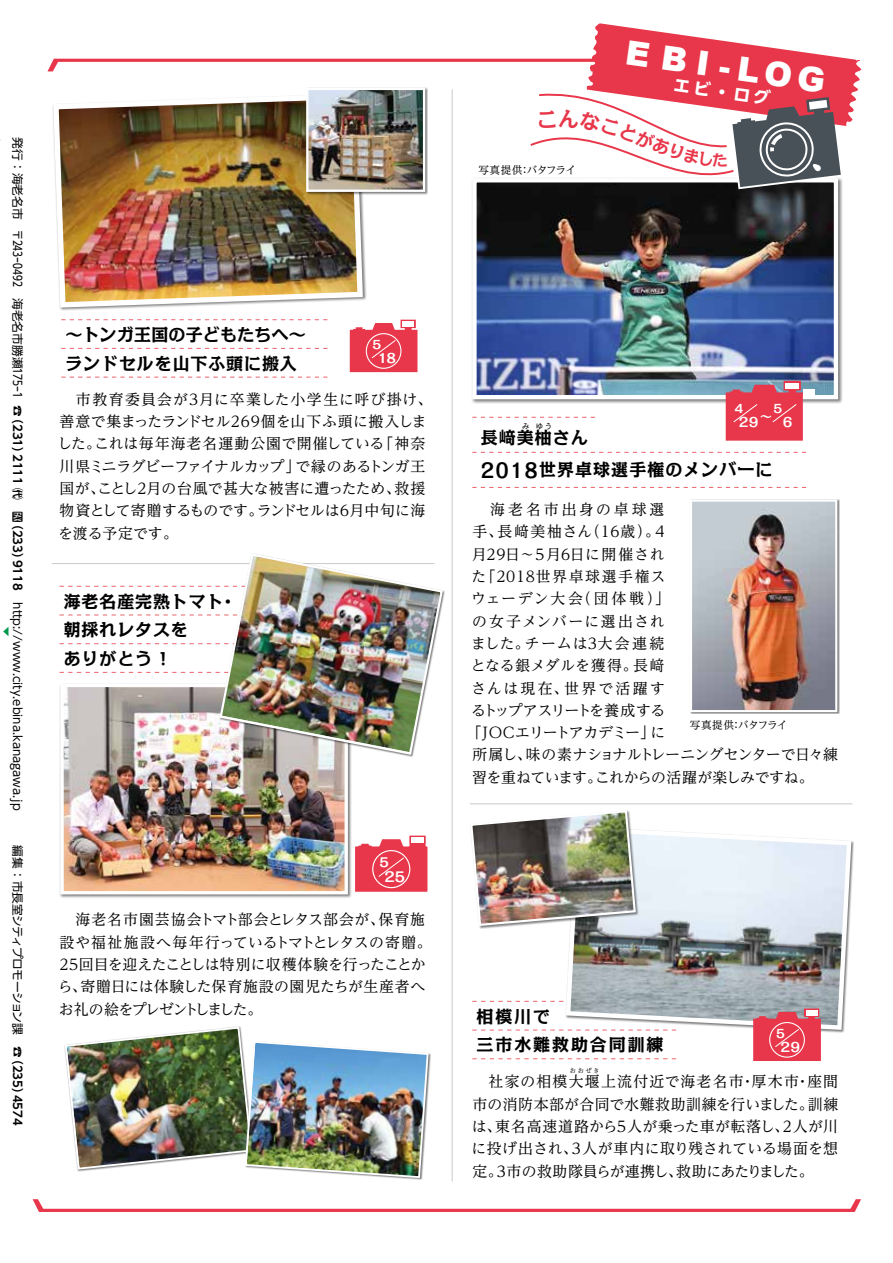
<style>
.page{position:relative;width:893px;height:1263px;background:#fff}
.page>*{position:absolute;margin:0;border:0;box-sizing:border-box;transform-origin:0 0}
.t1{font:900 33.75px "Arial";color:#fff}
.t2{font:700 16.95px/28.7px "Kakumin Pro";letter-spacing:.05em;color:#000}
.t3{font:700 16.95px/28.7px "Kakumin Pro";letter-spacing:.11em;color:#000}
.t4{font:700 16.8px "UD Shin Go Pro";color:#fff}
.t5{font:14.85px/22.4px "UD Reimin Pro";letter-spacing:.015em;color:#000}
.t6{font:14.85px "UD Reimin Pro";letter-spacing:-.03em;color:#000}
.t7{font:14.85px "UD Reimin Pro";letter-spacing:.085em;color:#000}
.t8{font:14.85px "UD Reimin Pro";letter-spacing:.05em;color:#000}
.t9{font:14.85px "UD Reimin Pro";letter-spacing:-.065em;color:#000}
.t10{font:14.85px "UD Reimin Pro";letter-spacing:.105em;color:#000}
.t11{font:14.85px "UD Reimin Pro";letter-spacing:-.085em;color:#000}
.t12{font:14.85px "UD Reimin Pro";letter-spacing:.11em;color:#000}
.t13{font:14.85px "UD Reimin Pro";letter-spacing:.07em;color:#000}
.t14{font:14.85px "UD Reimin Pro";letter-spacing:.035em;color:#000}
.t15{font:14.85px "UD Reimin Pro";letter-spacing:.075em;color:#000}
.t16{font:14.85px "UD Reimin Pro";letter-spacing:.135em;color:#000}
.t17{font:14.85px "UD Reimin Pro";letter-spacing:.2em;color:#000}
.t18{font:700 14.1px "Kakumin Pro";color:#fff}
.t19{font:700 13.05px "Kakumin Pro";color:#fff}
.t20{font:700 12.9px "Kakumin Pro";color:#fff}
.t21{font:700 12px "Kakumin Pro";color:#fff}
.t22{font:11.7px "UD Shin Go Pro";color:#000}
.t23{font:700 11.7px "Kakumin Pro";color:#fff}
.t24{font:10.65px "UD Reimin Pro";letter-spacing:-.06em;color:#000}
.t25{font:700 7.5px "Kakumin Pro";color:#000}
.t26{font:6.45px "UD Reimin Pro";color:#000}
.s1{font-family:"UD Shin Go C Ofiz Pr 6"}
.s2{font-family:"UD Shin Go Pro De";font-weight:700}
.s3{font-family:"ebina"}
.s4{font-size:20.4px}
</style>
<div class="page">
<svg style="left:472px;top:1001px;width:91px;height:1px"></svg>
<svg style="left:472px;top:1029px;width:91px;height:1px"></svg>
<svg style="left:472px;top:1058px;width:204px;height:1px"></svg>
<svg style="left:3px;top:627px;width:6px;height:9px"></svg>
<img style="left:563px;top:830px;width:291px;height:202px">
<div style="left:470px;top:810px;width:169px;height:119px;background:#000;opacity:.5"></div>
<img style="left:470px;top:810px;width:167px;height:117px">
<div style="left:60px;top:683px;width:292px;height:215px;background:#000;opacity:.5"></div>
<img style="left:64px;top:753px;width:280px;height:137px">
<div style="left:60px;top:684px;width:288px;height:210px;border:3px solid #fff"></div>
<svg style="left:33px;top:1199px;width:828px;height:13px"></svg>
<svg style="left:472px;top:452px;width:334px;height:1px"></svg>
<svg style="left:472px;top:487px;width:334px;height:1px"></svg>
<svg style="left:355px;top:835px;width:73px;height:57px;background:#ec5c6b"></svg>
<hr style="left:452px;top:89px;width:1px;height:1092px;background:#c9caca">
<hr style="left:470px;top:803px;width:383px;height:1px;background:#c9caca">
<hr style="left:52px;top:563px;width:382px;height:1px;background:#c9caca">
<svg style="left:753px;top:1008px;width:68px;height:53px;background:#df5061"></svg>
<img style="left:64px;top:1026px;width:366px;height:153px">
<svg style="left:60px;top:585px;width:158px;height:168px"></svg>
<img style="left:218px;top:553px;width:226px;height:203px">
<div style="left:690px;top:499px;width:150px;height:215px;background:#000;opacity:.5"></div>
<img style="left:693px;top:502px;width:141px;height:207px">
<div style="left:690px;top:499px;width:147px;height:213px;border:2px solid #fff"></div>
<img style="left:47px;top:23px;width:814px;height:418px">
<p class="t22" style="left:27px;top:137px;width:989px;rotate:90deg">発行：海老名市　〒<span class="s1">２４３ｰ０４９２</span>　海老名市勝瀬<span class="s1">１７５ｰ１</span> ☎<span class="s2">（231）2111 ㈹　</span><span class="s3">F</span><span class="s2">（233）9118</span>　http://www.city.ebina.kanagawa.jp　　　編集：市長室シティプロモーション課　<span class="s2">☎（235）4574</span></p>
<p class="t2" style="left:66px;top:318px;width:242px">〜トンガ王国の子どもたちへ〜ランドセルを山下ふ頭に搬入</p>
<p class="t5" style="left:57px;top:387px;width:377px">　市教育委員会が３月に卒業した小学生に呼び掛け、善意で集まったランドセル269個を山下ふ頭に搬入しました。これは毎年海老名運動公園で開催している「神奈川県ミニラグビーファイナルカップ」で縁のあるトンガ王国が、ことし２月の台風で甚大な被害に遭ったため、救援物資として寄贈するものです。ランドセルは６月中旬に海を渡る予定です。</p>
<p class="t21" style="left:373px;top:335px;width:10px">5</p>
<p class="t19" style="left:378px;top:348px;width:20px">18</p>
<p class="t2" style="left:64px;top:585px;width:174px">海老名産完熟トマト・朝採れレタスを<br>ありがとう！</p>
<p class="t20" style="left:380px;top:852px;width:11px">5</p>
<p class="t18" style="left:384px;top:865px;width:22px">25</p>
<p class="t5" style="left:58px;top:908px;width:375px">　海老名市園芸協会トマト部会とレタス部会が、保育施設や福祉施設へ毎年行っているトマトとレタスの寄贈。<br>25回目を迎えたことしは特別に収穫体験を行ったことから、寄贈日には体験した保育施設の園児たちが生産者へお礼の絵をプレゼントしました。</p>
<p class="t24" style="left:478px;top:161px;width:99px">写真提供：バタフライ</p>
<h1 class="t1" style="left:629px;top:28px;width:203px;rotate:8deg">EBI-LOG</h1>
<p class="t4" style="left:676px;top:71px;width:99px;rotate:8deg">エビ・ログ</p>
<p class="t21" style="left:734px;top:399px;width:10px">4</p>
<p class="t19" style="left:739px;top:412px;width:21px">29</p>
<p class="t21" style="left:773px;top:399px;width:10px">5</p>
<p class="t23" style="left:760px;top:407px;width:13px">〜</p>
<p class="t19" style="left:783px;top:412px;width:11px">6</p>
<p class="t25" style="left:522px;top:420px;width:9px">み</p>
<p class="t25" style="left:536px;top:420px;width:18px">ゆう</p>
<p class="t2" style="left:481px;top:454px;width:293px"><span class="s4">2018</span>世界卓球選手権のメンバーに</p>
<p class="t2" style="left:481px;top:422px;width:109px">長﨑美柚さん</p>
<p class="t17" style="left:472px;top:497px;width:194px">　海老名市出身の卓球選</p>
<p class="t8" style="left:472px;top:519px;width:196px">手、長﨑美柚さん（16歳）。４</p>
<p class="t5" style="left:472px;top:542px;width:195px">月29日～５月6日に開催され</p>
<p class="t10" style="left:471px;top:564px;width:195px">た「2018世界卓球選手権ス</p>
<p class="t12" style="left:471px;top:586px;width:200px">ウェーデン大会（団体戦）」</p>
<p class="t15" style="left:472px;top:609px;width:194px">の女子メンバーに選出され</p>
<p class="t13" style="left:471px;top:631px;width:195px">ました。チームは3大会連続</p>
<p class="t14" style="left:471px;top:653px;width:195px">となる銀メダルを獲得。長㟢</p>
<p class="t16" style="left:471px;top:676px;width:195px">さんは現在、世界で活躍す</p>
<p class="t11" style="left:471px;top:698px;width:196px">るトップアスリートを養成する</p>
<p class="t9" style="left:467px;top:720px;width:200px">「JOCエリートアカデミー」に</p>
<p class="t6" style="left:472px;top:743px;width:367px">所属し、味の素ナショナルトレーニングセンターで日々練</p>
<p class="t6" style="left:472px;top:765px;width:343px">習を重ねています。これからの活躍が楽しみですね。</p>
<p class="t24" style="left:690px;top:716px;width:99px">写真提供：バタフライ</p>
<p class="t3" style="left:477px;top:1000px;width:188px">相模川で<br>三市水難救助合同訓練</p>
<p class="t21" style="left:776px;top:1023px;width:10px">5</p>
<p class="t19" style="left:781px;top:1036px;width:21px">29</p>
<p class="t26" style="left:569px;top:1066px;width:32px">おおぜき</p>
<p class="t5" style="left:472px;top:1092px;width:368px;text-align:justify">市の消防本部が合同で水難救助訓練を行いました。訓練は、東名高速道路から５人が乗った車が転落し、２人が川に投げ出され、３人が車内に取り残されている場面を想定。３市の救助隊員らが連携し、救助にあたりました。</p>
<p class="t7" style="left:472px;top:1069px;width:367px">　社家の相模大堰上流付近で海老名市・厚木市・座間</p>
</div>
